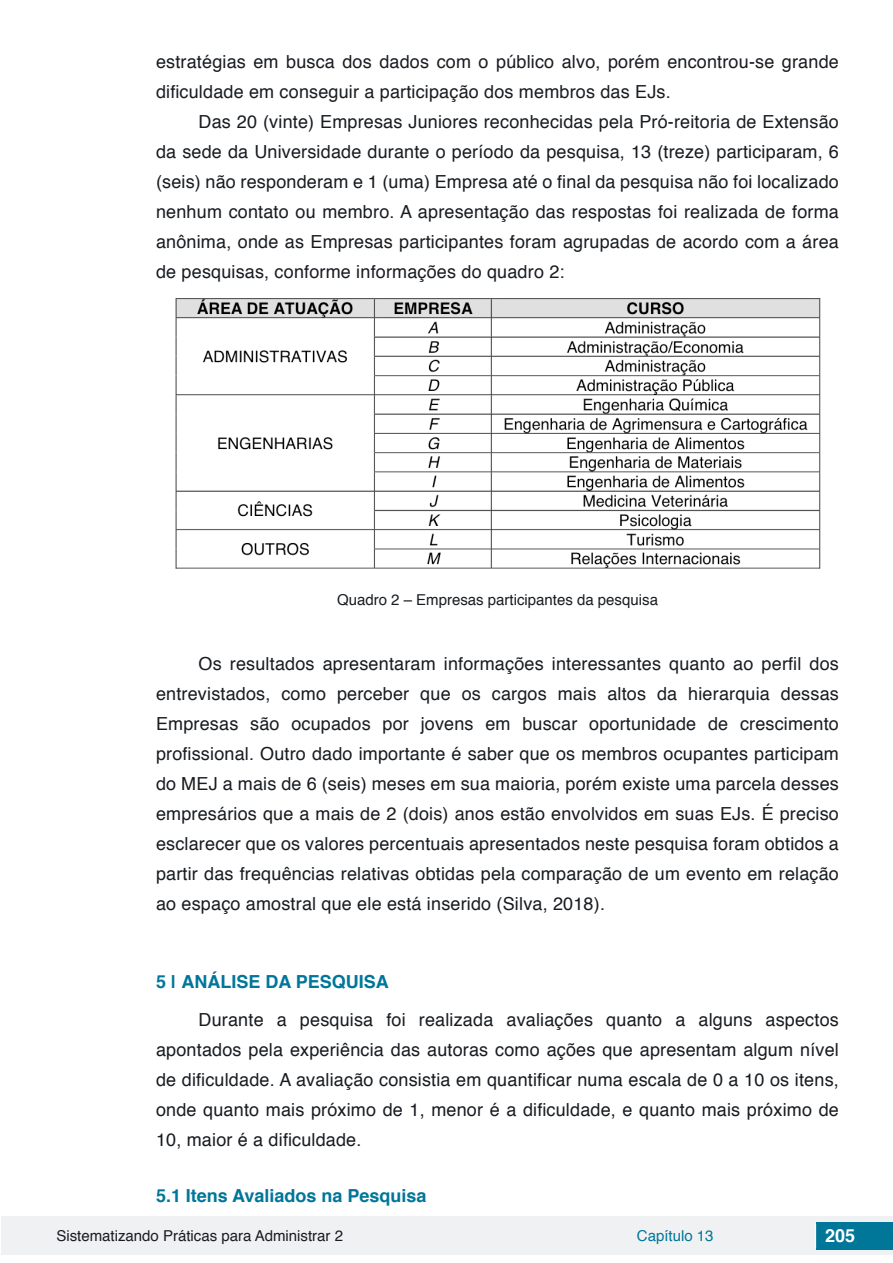
<style>
.page{position:relative;width:893px;height:1263px;background:#fff}
.page>*{position:absolute;margin:0;border:0;box-sizing:border-box;transform-origin:0 0}
.txt{font:18px/30px "Helvetica";letter-spacing:.01em;color:#181c21;text-align:justify}
.t1{font:700 18px "Helvetica";color:#007699}
.t2{font:700 18px "Helvetica";color:#fff}
.ref_tabelas{font:15px "Helvetica";color:#181c21}
.t3{font:15px "Helvetica";color:#007699}
</style>
<div class="page">
<div style="left:1px;top:1216px;width:891px;height:38px;background:#f0f1f2"></div>
<div style="left:816px;top:1222px;width:77px;height:27px;background:#007699"></div>
<svg style="left:815px;top:1224px;width:1px;height:24px"></svg>
<img style="left:175px;top:298px;width:646px;height:271px">
<p class="txt" style="left:156px;top:47px;width:684px">estratégias em busca dos dados com o público alvo, porém encontrou-se grande dificuldade em conseguir a participação dos membros das EJs.</p>
<p class="txt" style="left:156px;top:107px;width:684px;text-indent:43px">Das 20 (vinte) Empresas Juniores reconhecidas pela Pró-reitoria de Extensão da sede da Universidade durante o período da pesquisa, 13 (treze) participaram, 6 (seis) não responderam e 1 (uma) Empresa até o final da pesquisa não foi localizado nenhum contato ou membro. A apresentação das respostas foi realizada de forma anônima, onde as Empresas participantes foram agrupadas de acordo com a área de pesquisas, conforme informações do quadro 2:</p>
<p class="ref_tabelas" style="left:337px;top:588px;width:322px">Quadro 2 – Empresas participantes da pesquisa</p>
<p class="txt" style="left:156px;top:649px;width:684px;text-indent:43px">Os resultados apresentaram informações interessantes quanto ao perfil dos entrevistados, como perceber que os cargos mais altos da hierarquia dessas Empresas são ocupados por jovens em buscar oportunidade de crescimento profissional. Outro dado importante é saber que os membros ocupantes participam do MEJ a mais de 6 (seis) meses em sua maioria, porém existe uma parcela desses empresários que a mais de 2 (dois) anos estão envolvidos em suas EJs. É preciso esclarecer que os valores percentuais apresentados neste pesquisa foram obtidos a partir das frequências relativas obtidas pela comparação de um evento em relação ao espaço amostral que ele está inserido (Silva, 2018).</p>
<p class="t1" style="left:156px;top:967px;width:234px">5 | ANÁLISE DA PESQUISA</p>
<p class="txt" style="left:156px;top:1005px;width:684px;text-indent:43px">Durante a pesquisa foi realizada avaliações quanto a alguns aspectos apontados pela experiência das autoras como ações que apresentam algum nível de dificuldade. A avaliação consistia em quantificar numa escala de 0 a 10 os itens, onde quanto mais próximo de 1, menor é a dificuldade, e quanto mais próximo de 10, maior é a dificuldade.</p>
<p class="t1" style="left:156px;top:1181px;width:272px">5.1 Itens Avaliados na Pesquisa</p>
<p class="ref_tabelas" style="left:56px;top:1224px;width:288px">Sistematizando Práticas para Administrar 2</p>
<p class="t3" style="left:637px;top:1224px;width:78px">Capítulo 13</p>
<p class="t2" style="left:825px;top:1221px;width:32px">205</p>
</div>
